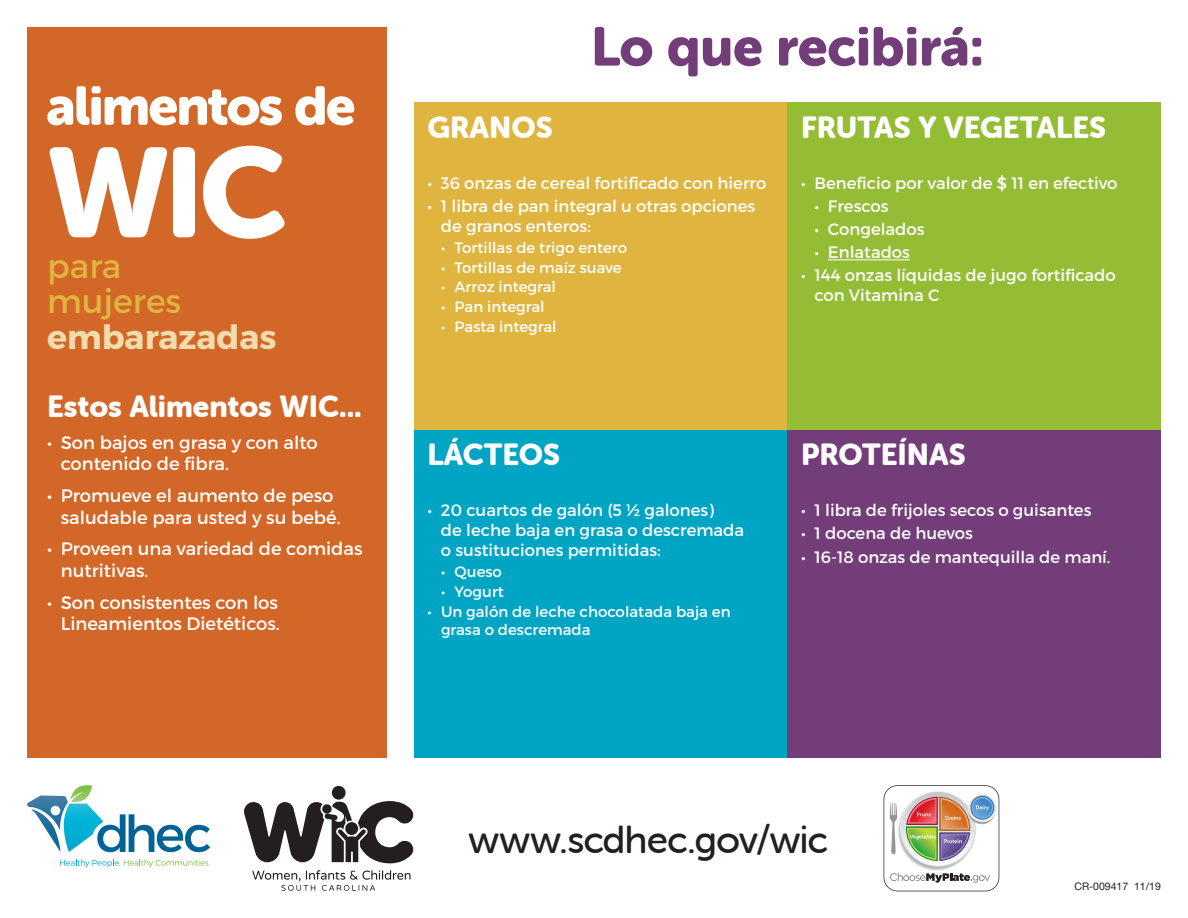
<style>
.page{position:relative;width:1188px;height:918px;background:#fff}
.page>*{position:absolute;margin:0;border:0;box-sizing:border-box;transform-origin:0 0}
.t1{font:126px "Museo Sans Rounded 900";color:#fff}
.t2{font:54px "Museo Sans Rounded 900";color:#733d79}
.t3{font:54px "Museo Sans Rounded 900";letter-spacing:-.03em;color:#fff}
.t4{font:39px "Museo Sans Rounded 500";letter-spacing:-.025em;color:#231f20}
.t5{font:33.3px/35.2px "Montserrat";color:#dfb43f}
.t6{font:700 33.3px "Montserrat";color:#f1dcad}
.t7{font:30px "Museo Sans Rounded 900";color:#fff}
.t8{font:18px/21.6px "Montserrat";color:#fff}
.t9{font:16.5px/19.8px "Montserrat";color:#fff}
.t10{font:15px/18px "Montserrat";color:#fff}
.t11{font:10.5px "Helvetica Neue LT";color:#231f20}
</style>
<div class="page">
<svg style="left:884px;top:785px;width:115px;height:106px"></svg>
<div style="left:332px;top:786px;width:14px;height:14px;background:#231f20;border-radius:50%"></div>
<svg style="left:244px;top:801px;width:169px;height:62px"></svg>
<svg style="left:252px;top:870px;width:159px;height:21px"></svg>
<svg style="left:27px;top:785px;width:183px;height:67px"></svg>
<svg style="left:60px;top:860px;width:150px;height:7px"></svg>
<div style="left:27px;top:27px;width:360px;height:730px;background:#d36727"></div>
<div style="left:414px;top:103px;width:374px;height:327px;background:#dfb43f"></div>
<div style="left:788px;top:103px;width:373px;height:327px;background:#94bd35"></div>
<hr style="left:828px;top:259px;width:82px;height:1px;background:#fff">
<div style="left:414px;top:430px;width:374px;height:327px;background:#00a5c4"></div>
<div style="left:788px;top:430px;width:373px;height:327px;background:#733d79"></div>
<h2 class="t3" style="left:46px;top:75px;width:310px">alimentos de</h2>
<h1 class="t1" style="left:46px;top:122px;width:242px">WIC</h1>
<h3 class="t5" style="left:47px;top:248px;width:136px">para mujeres</h3>
<h3 class="t6" style="left:47px;top:316px;width:231px">embarazadas</h3>
<h3 class="t7" style="left:47px;top:390px;width:316px">Estos Alimentos WIC...</h3>
<p class="t8" style="left:61px;top:432px;width:259px;text-indent:-14px">• Son bajos en grasa y con alto contenido de fibra.</p>
<p class="t8" style="left:61px;top:485px;width:281px;text-indent:-14px">• Promueve el aumento de peso saludable para usted y su bebé.</p>
<p class="t8" style="left:61px;top:538px;width:303px;text-indent:-14px">• Proveen una variedad de comidas nutritivas.</p>
<p class="t8" style="left:47px;top:592px;width:234px;text-align:right">• Son consistentes con los<br>Lineamientos Dietéticos.</p>
<h2 class="t2" style="left:591px;top:16px;width:394px">Lo que recibirá:</h2>
<h3 class="t7" style="left:801px;top:110px;width:307px">FRUTAS Y VEGETALES</h3>
<p class="t9" style="left:801px;top:173px;width:318px">• Beneficio por valor de $ 11 en efectivo</p>
<p class="t9" style="left:815px;top:196px;width:75px">• Frescos</p>
<p class="t9" style="left:815px;top:219px;width:112px">• Congelados</p>
<p class="t9" style="left:815px;top:242px;width:97px">• Enlatados</p>
<p class="t9" style="left:815px;top:265px;width:303px;text-indent:-13px">• 144 onzas líquidas de jugo fortificado con Vitamina C</p>
<h3 class="t7" style="left:428px;top:110px;width:127px">GRANOS</h3>
<p class="t9" style="left:428px;top:173px;width:340px">• 36 onzas de cereal fortificado con hierro</p>
<p class="t9" style="left:441px;top:196px;width:316px;text-indent:-13px">• 1 libra de pan integral u otras opciones de granos enteros:</p>
<p class="t10" style="left:441px;top:239px;width:188px">• Tortillas de trigo entero</p>
<p class="t10" style="left:441px;top:258px;width:182px">• Tortillas de maíz suave</p>
<p class="t10" style="left:441px;top:278px;width:117px">• Arroz integral</p>
<p class="t10" style="left:441px;top:298px;width:105px">• Pan integral</p>
<p class="t10" style="left:441px;top:317px;width:117px">• Pasta integral</p>
<h3 class="t7" style="left:428px;top:437px;width:134px">LÁCTEOS</h3>
<p class="t9" style="left:441px;top:501px;width:305px;text-indent:-13px">• 20 cuartos de galón (5 1/2 galones)<br>de leche baja en grasa o descremada o sustituciones permitidas:</p>
<p class="t10" style="left:441px;top:563px;width:62px">• Queso</p>
<p class="t10" style="left:441px;top:583px;width:65px">• Yogurt</p>
<p class="t10" style="left:441px;top:602px;width:291px;text-indent:-14px">• Un galón de leche chocolatada baja en grasa o descremada</p>
<h3 class="t7" style="left:801px;top:437px;width:166px">PROTEÍNAS</h3>
<p class="t9" style="left:801px;top:501px;width:292px">• 1 libra de frijoles secos o guisantes</p>
<p class="t9" style="left:801px;top:524px;width:174px">• 1 docena de huevos</p>
<p class="t9" style="left:801px;top:547px;width:311px">• 16-18 onzas de mantequilla de maní.</p>
<h3 class="t4" style="left:468px;top:818px;width:362px">www.scdhec.gov/wic</h3>
<p class="t11" style="left:1074px;top:880px;width:88px">CR-009417 11/19</p>
</div>
